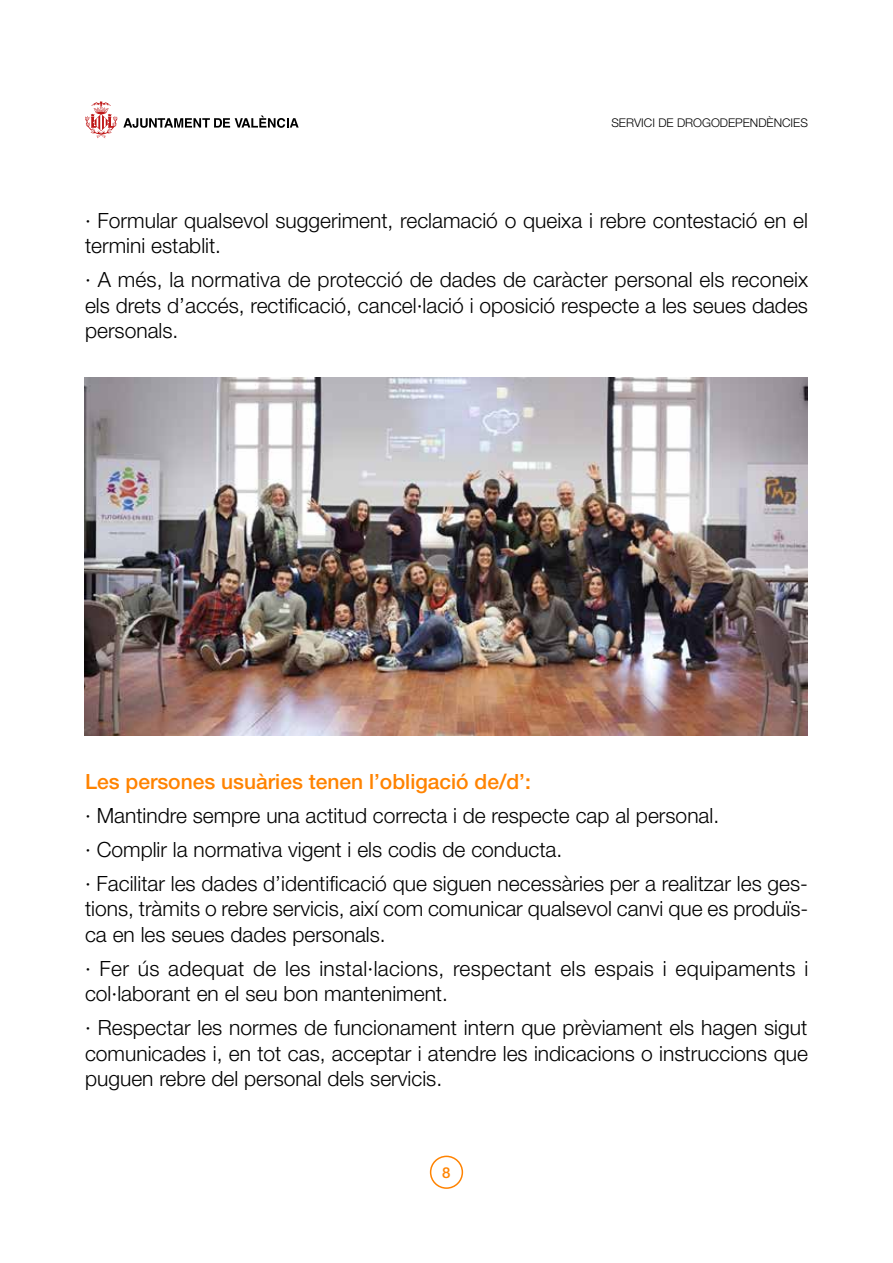
<style>
.page{position:relative;width:893px;height:1263px;background:#fff}
.page>*{position:absolute;margin:0;border:0;box-sizing:border-box;transform-origin:0 0}
.t1{font:300 21px/25.5px "Helvetica Neue LT Pro";color:#000}
.t2{font:500 21px "Helvetica Neue LT Pro";color:#ff8300}
.t3{font:500 15px "Helvetica Neue LT Pro";color:#ff8300}
.t4{font:300 12px "Helvetica Neue LT Pro";color:#000}
</style>
<div class="page">
<svg style="left:85px;top:101px;width:32px;height:37px"></svg>
<svg style="left:123px;top:116px;width:176px;height:12px"></svg>
<div style="left:430px;top:1155px;width:33px;height:34px;border:2px solid #ff8300;border-radius:50%"></div>
<img style="left:84px;top:377px;width:724px;height:359px">
<p class="t4" style="left:611px;top:116px;width:198px">SERVICI DE DROGODEPENDÈNCIES</p>
<p class="t1" style="left:85px;top:207px;width:724px">· Formular qualsevol suggeriment, reclamació o queixa i rebre contestació en el termini establit.</p>
<p class="t1" style="left:85px;top:266px;width:725px;text-align:justify">· A més, la normativa de protecció de dades de caràcter personal els reconeix els drets d’accés, rectificació, cancel·lació i oposició respecte a les seues dades personals.</p>
<p class="t2" style="left:85px;top:769px;width:447px">Les persones usuàries tenen l’obligació de/d’:</p>
<p class="t1" style="left:85px;top:798px;width:724px;line-height:34px">· Mantindre sempre una actitud correcta i de respecte cap al personal.<br>· Complir la normativa vigent i els codis de conducta.<br>· Facilitar les dades d’identificació que siguen necessàries per a realitzar les ges-</p>
<p class="t1" style="left:85px;top:895px;width:725px">tions, tràmits o rebre servicis, així com comunicar qualsevol canvi que es produïs&shy;ca en les seues dades personals.</p>
<p class="t1" style="left:85px;top:955px;width:725px">· Fer ús adequat de les instal·lacions, respectant els espais i equipaments i col·laborant en el seu bon manteniment.</p>
<p class="t1" style="left:85px;top:1014px;width:724px;text-align:justify">· Respectar les normes de funcionament intern que prèviament els hagen sigut comunicades i, en tot cas, acceptar i atendre les indicacions o instruccions que puguen rebre del personal dels servicis.</p>
<p class="t3" style="left:442px;top:1163px;width:10px">8</p>
</div>
